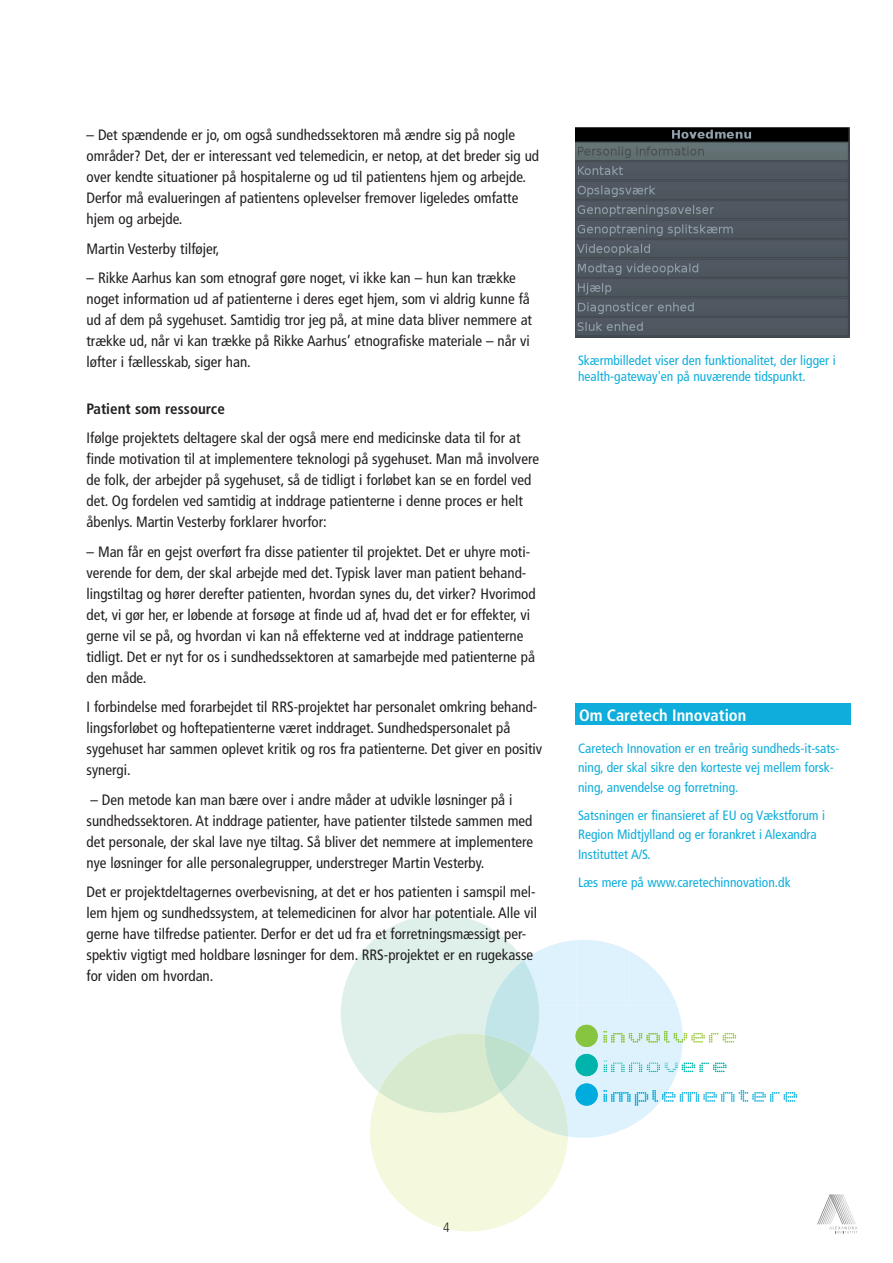
<style>
.page{position:relative;width:893px;height:1263px;background:#fff}
.page>*{position:absolute;margin:0;border:0;box-sizing:border-box;transform-origin:0 0}
.Hvid_tekst{font:700 condensed 16.5px "Frutiger";color:#fff}
.tekst{font:condensed 15px/21px "Frutiger";color:#231f20}
.Overskrift1{font:700 condensed 15px "Frutiger";color:#231f20}
.Blå_tekst{font:condensed 13.5px/19.5px "Frutiger";color:#0eaddc}
.Normal{font:condensed 13.5px/16.5px "Frutiger";color:#0eaddc}
.t1{font:300 condensed 13.5px "Frutiger";color:#231f20}
</style>
<div class="page">
<svg style="left:341px;top:914px;width:456px;height:317px"></svg>
<img style="left:603px;top:1060px;width:75px;height:4px">
<img style="left:576px;top:128px;width:274px;height:210px">
<div style="left:575px;top:704px;width:275px;height:21px;background:#0eaddc"></div>
<svg style="left:817px;top:1194px;width:40px;height:39px"></svg>
<p class="tekst" style="left:87px;top:125px;width:454px">– Det spændende er jo, om også sundhedssektoren må ændre sig på nogle områder? Det, der er interessant ved telemedicin, er netop, at det breder sig ud over kendte situationer på hospitalerne og ud til patientens hjem og arbejde.<br>Derfor må evalueringen af patientens oplevelser fremover ligeledes omfatte hjem og arbejde.</p>
<p class="tekst" style="left:87px;top:238px;width:134px">Martin Vesterby tilføjer,</p>
<p class="tekst" style="left:87px;top:268px;width:447px">– Rikke Aarhus kan som etnograf gøre noget, vi ikke kan – hun kan trække noget information ud af patienterne i deres eget hjem, som vi aldrig kunne få ud af dem på sygehuset. Samtidig tror jeg på, at mine data bliver nemmere at trække ud, når vi kan trække på Rikke Aarhus’ etnografiske materiale – når vi løfter i fællesskab, siger han.</p>
<p class="Overskrift1" style="left:87px;top:400px;width:140px">Patient som ressource</p>
<p class="tekst" style="left:87px;top:428px;width:454px">Ifølge projektets deltagere skal der også mere end medicinske data til for at finde motivation til at implementere teknologi på sygehuset. Man må involvere de folk, der arbejder på sygehuset, så de tidligt i forløbet kan se en fordel ved det. Og fordelen ved samtidig at inddrage patienterne i denne proces er helt åbenlys. Martin Vesterby forklarer hvorfor:</p>
<p class="tekst" style="left:87px;top:541px;width:451px">– Man får en gejst overført fra disse patienter til projektet. Det er uhyre moti&shy;verende for dem, der skal arbejde med det. Typisk laver man patient behand&shy;lingstiltag og hører derefter patienten, hvordan synes du, det virker? Hvorimod det, vi gør her, er løbende at forsøge at finde ud af, hvad det er for effekter, vi gerne vil se på, og hvordan vi kan nå effekterne ved at inddrage patienterne tidligt. Det er nyt for os i sundhedssektoren at samarbejde med patienterne på den måde.</p>
<p class="tekst" style="left:87px;top:697px;width:457px">I forbindelse med forarbejdet til RRS-projektet har personalet omkring behand&shy;lingsforløbet og hoftepatienterne været inddraget. Sundhedspersonalet på sygehuset har sammen oplevet kritik og ros fra patienterne. Det giver en positiv synergi.</p>
<p class="tekst" style="left:87px;top:789px;width:448px">– Den metode kan man bære over i andre måder at udvikle løsninger på i sundhedssektoren. At inddrage patienter, have patienter tilstede sammen med det personale, der skal lave nye tiltag. Så bliver det nemmere at implementere nye løsninger for alle personalegrupper, understreger Martin Vesterby.</p>
<p class="tekst" style="left:87px;top:882px;width:452px">Det er projektdeltagernes overbevisning, at det er hos patienten i samspil mel&shy;lem hjem og sundhedssystem, at telemedicinen for alvor har potentiale. Alle vil gerne have tilfredse patienter. Derfor er det ud fra et forretningsmæssigt per&shy;spektiv vigtigt med holdbare løsninger for dem. RRS-projektet er en rugekasse for viden om hvordan.</p>
<p class="Normal" style="left:578px;top:352px;width:259px">Skærmbilledet viser den funktionalitet, der ligger i health-gateway'en på nuværende tidspunkt.</p>
<p class="Hvid_tekst" style="left:579px;top:705px;width:169px">Om Caretech Innovation</p>
<p class="Blå_tekst" style="left:578px;top:738px;width:263px">Caretech Innovation er en treårig sundheds-it-sats&shy;ning, der skal sikre den korteste vej mellem forsk&shy;ning, anvendelse og forretning.</p>
<p class="Blå_tekst" style="left:578px;top:805px;width:249px">Satsningen er finansieret af EU og Vækstforum i<br>Region Midtjylland og er forankret i Alexandra<br>Instituttet A/S.</p>
<p class="Blå_tekst" style="left:578px;top:872px;width:214px">Læs mere på www.caretechinnovation.dk</p>
<p class="t1" style="left:443px;top:1220px;width:8px">4</p>
</div>
